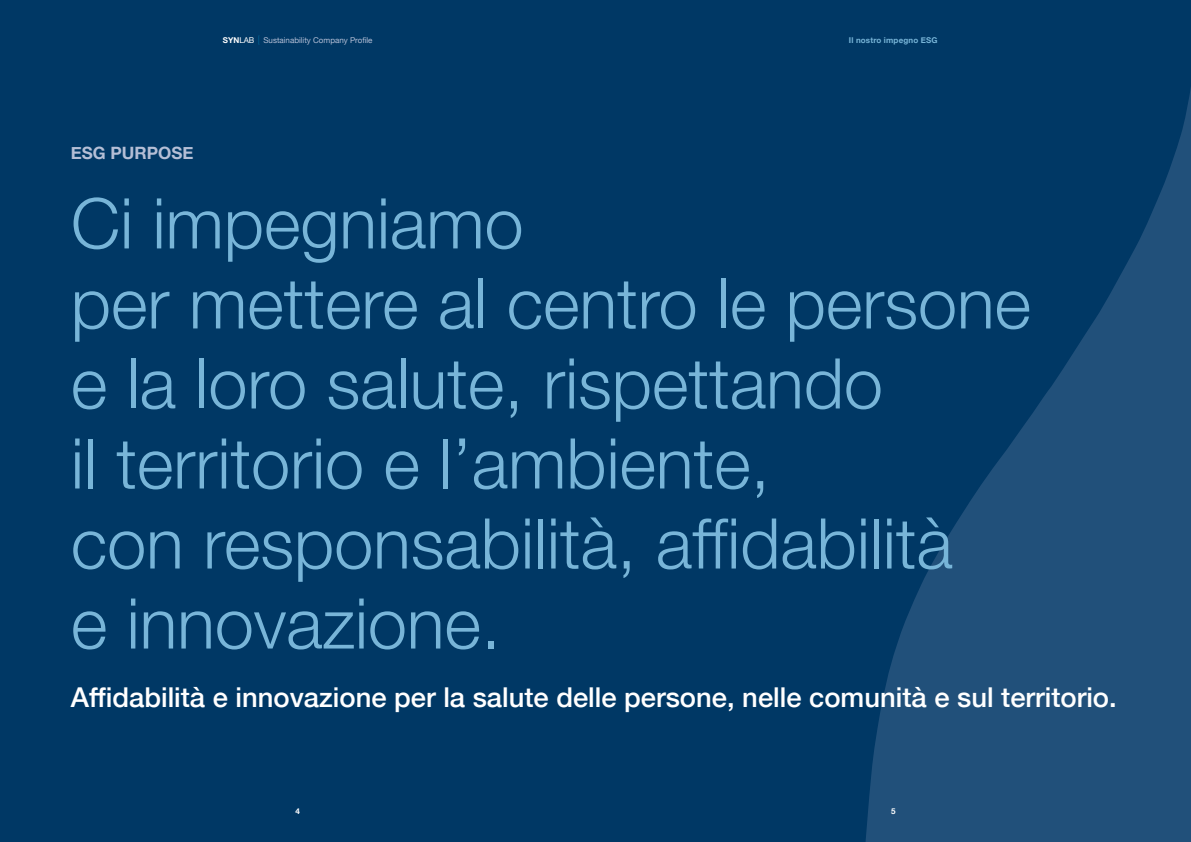
<style>
.page{position:relative;width:1191px;height:842px;background:#003865}
.page>*{position:absolute;margin:0;border:0;box-sizing:border-box;transform-origin:0 0}
.t1{font:300 70px/80px "Helvetica Neue";color:#78b5d8}
.t2{font:500 27.3px "Helvetica Neue";color:#fff}
.t3{font:700 17px "Helvetica Neue";color:#b5bfd6}
.t4{font:8px "Helvetica Neue";color:#b5bfd6}
.t5{font:700 8px "Helvetica Neue";letter-spacing:.02em;color:#78b5d8}
.t6{font:700 8px "Helvetica Neue";color:#fff}
.s1{font-weight:700;color:#fff}
.s2{color:#fff}
</style>
<div class="page">
<svg style="left:865px;top:88px;width:326px;height:754px;fill:#21507a"></svg>
<p class="t4" style="left:223px;top:35px;width:151px"><span class="s1">SYN</span><span class="s2">LAB</span> Sustainability Company Profile</p>
<p class="t5" style="left:849px;top:34px;width:90px">Il nostro impegno ESG</p>
<p class="t3" style="left:71px;top:140px;width:124px">ESG PURPOSE</p>
<p class="t1" style="left:71px;top:178px;width:961px">Ci impegniamo<br>per mettere al centro le persone e la loro salute, rispettando<br>il territorio e l’ambiente,<br>con responsabilità, affidabilità<br>e innovazione.</p>
<p class="t2" style="left:71px;top:675px;width:1047px">Affidabilità e innovazione per la salute delle persone, nelle comunità e sul territorio.</p>
<p class="t6" style="left:295px;top:805px;width:6px">4</p>
<p class="t6" style="left:891px;top:805px;width:6px">5</p>
</div>
